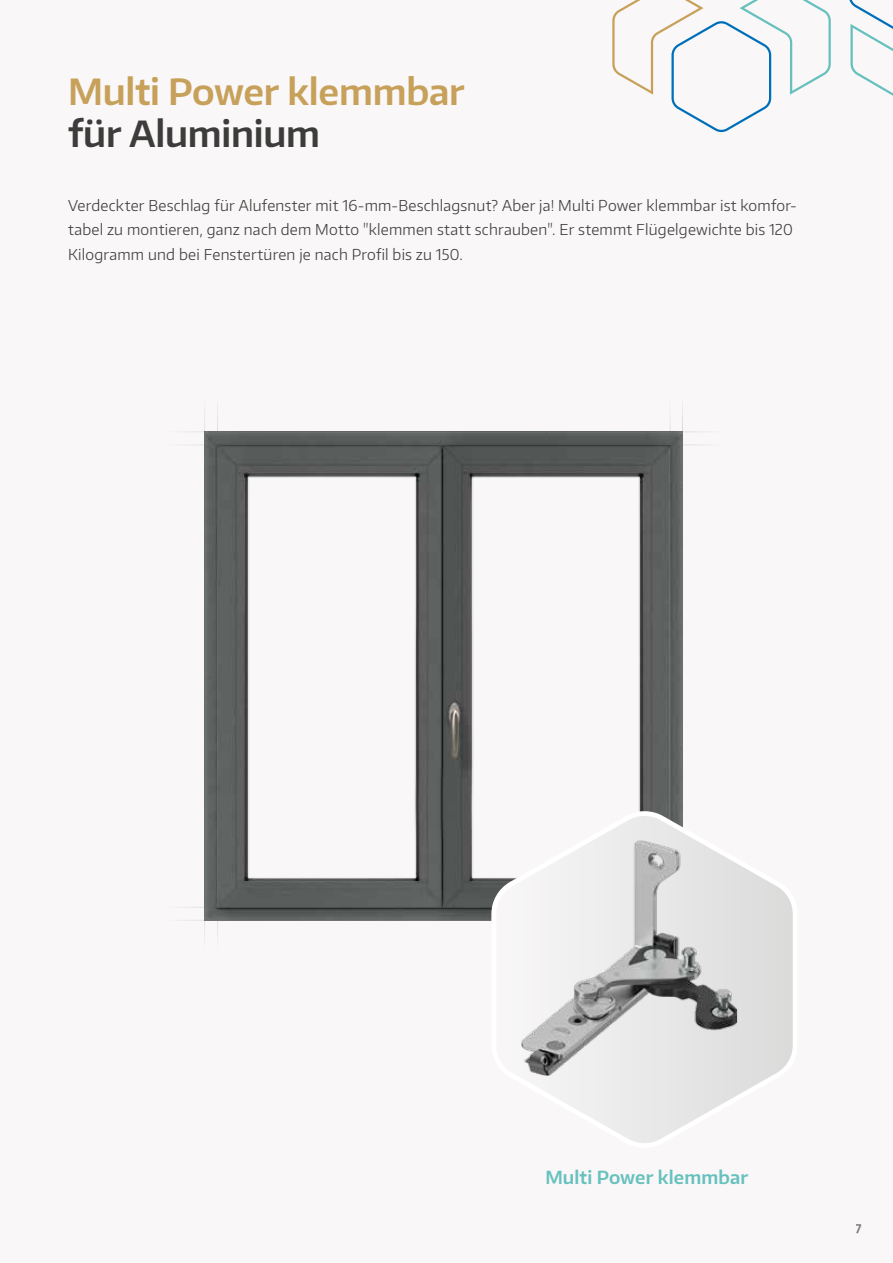
<style>
.page{position:relative;width:893px;height:1263px;background:#f9f7f7}
.page>*{position:absolute;margin:0;border:0;box-sizing:border-box;transform-origin:0 0}
.t1{font:600 36px "Encode Sans Normal";letter-spacing:-.005em;color:#c7a05a}
.t2{font:600 36px "Encode Sans Normal";letter-spacing:-.005em;color:#3c3c3b}
.t3{font:600 18px "Encode Sans Normal";letter-spacing:.005em;color:#66c1be}
.t4{font:300 15px/24px "Encode Sans Normal";letter-spacing:.015em;color:#3c3c3b}
.t5{font:600 12px "Encode Sans Normal";color:#000}
</style>
<div class="page">
<svg style="left:849px;top:0;width:44px;height:96px"></svg>
<svg style="left:612px;top:0;width:219px;height:132px"></svg>
<hr style="left:216px;top:398px;width:4px;height:555px;background:#000;opacity:.75">
<hr style="left:163px;top:444px;width:558px;height:3px;background:#f5f3f3">
<img style="left:210px;top:437px;width:468px;height:478px">
<div style="left:200px;top:395px;width:10px;height:561px;background:#fff;opacity:.75"></div>
<hr style="left:203px;top:398px;width:4px;height:555px;background:#000;opacity:.75">
<div style="left:678px;top:395px;width:10px;height:561px;background:#fff;opacity:.75"></div>
<hr style="left:682px;top:398px;width:2px;height:555px;background:#000;opacity:.75">
<div style="left:159px;top:915px;width:566px;height:10px;background:#fff;opacity:.75"></div>
<hr style="left:163px;top:919px;width:558px;height:3px;background:#000;opacity:.75">
<div style="left:159px;top:427px;width:566px;height:10px;background:#fff;opacity:.75"></div>
<hr style="left:163px;top:431px;width:558px;height:3px;background:#000;opacity:.75">
<svg style="left:489px;top:805px;width:304px;height:338px"></svg>
<h1 class="t1" style="left:68px;top:68px;width:398px">Multi Power klemmbar</h1>
<h1 class="t2" style="left:68px;top:110px;width:253px">für Aluminium</h1>
<p class="t4" style="left:68px;top:193px;width:730px">Verdeckter Beschlag für Alufenster mit 16-mm-Beschlagsnut? Aber ja! Multi Power klemmbar ist komfor&shy;tabel zu montieren, ganz nach dem Motto "klemmen statt schrauben". Er stemmt Flügelgewichte bis 120<br>Kilogramm und bei Fenstertüren je nach Profil bis zu 150.</p>
<p class="t3" style="left:545px;top:1166px;width:204px">Multi Power klemmbar</p>
<p class="t5" style="left:856px;top:1220px;width:8px">7</p>
</div>
